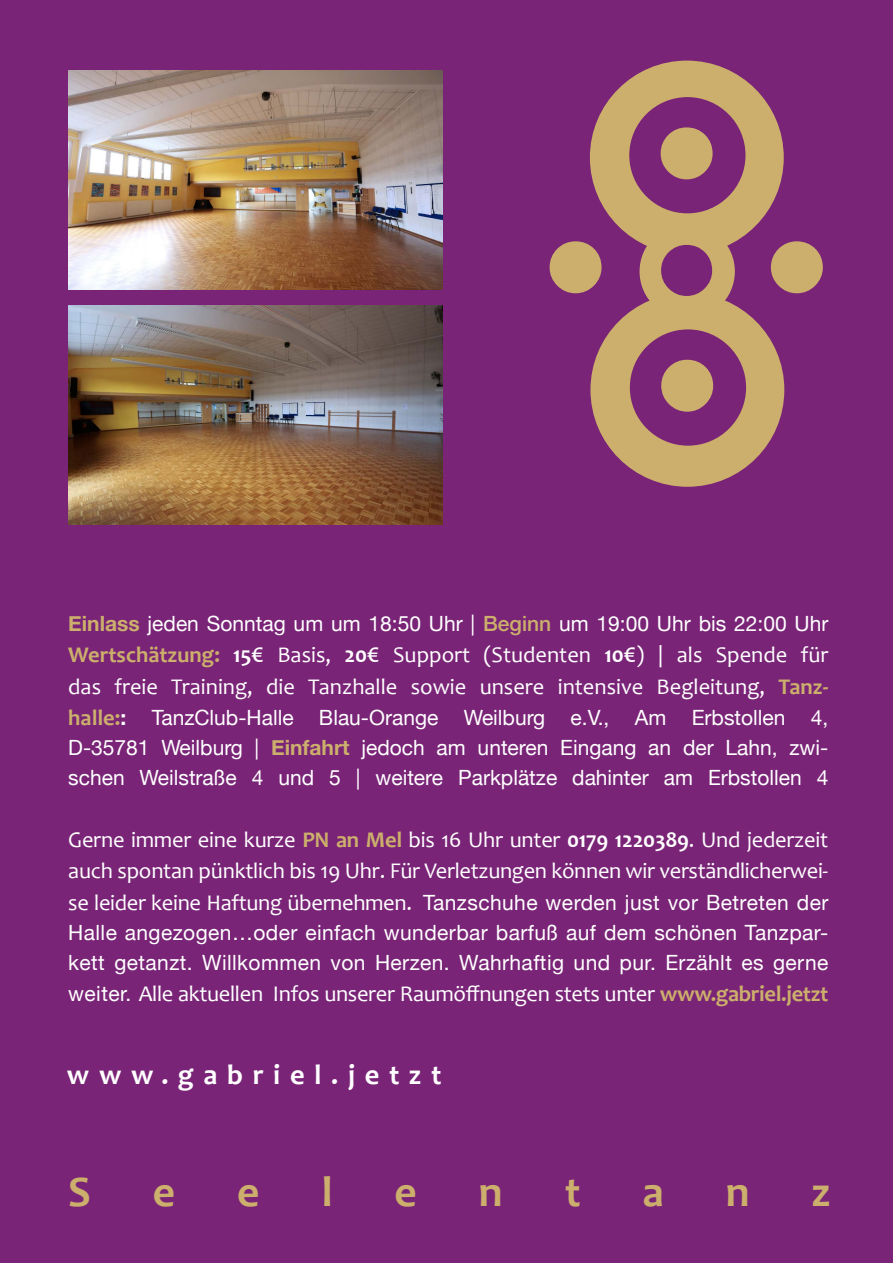
<style>
.page{position:relative;width:893px;height:1263px;background:#792477}
.page>*{position:absolute;margin:0;border:0;box-sizing:border-box;transform-origin:0 0}
.t1{font:700 43.5px "Candara";color:#ccaf6c}
.t2{font:700 28.5px "Candara";letter-spacing:.34em;color:#fff}
.t3{font:22.5px/31.5px "Candara";letter-spacing:-.01em;color:#fff}
.t4{font:21px/30px "Helvetica Neue";color:#fff;text-align:justify}
.s1{font-weight:700;color:#ccaf6c}
.s2{font-weight:500;color:#ccaf6c}
.s3{font-weight:700}
.s4{font-size:28.5px}
.s5{font-family:"Candara";font-weight:700;font-size:22.5px;color:#ccaf6c}
.s6{font-family:"Candara";font-size:22.5px}
.s7{font-family:"Helvetica Neue";font-size:21px}
</style>
<div class="page">
<svg style="left:771px;top:241px;width:52px;height:52px"></svg>
<svg style="left:550px;top:241px;width:51px;height:52px"></svg>
<div style="left:590px;top:293px;width:194px;height:194px;background:#ccaf6c;border-radius:50%"></div>
<div style="left:630px;top:329px;width:116px;height:117px;background:#792477;border-radius:50%"></div>
<svg style="left:661px;top:360px;width:52px;height:52px"></svg>
<div style="left:590px;top:61px;width:194px;height:193px;background:#ccaf6c;border-radius:50%"></div>
<div style="left:629px;top:97px;width:116px;height:116px;background:#792477;border-radius:50%"></div>
<svg style="left:661px;top:127px;width:52px;height:52px"></svg>
<div style="left:640px;top:224px;width:95px;height:95px;background:#ccaf6c;border-radius:50%"></div>
<svg style="left:661px;top:245px;width:51px;height:51px"></svg>
<img style="left:68px;top:71px;width:375px;height:218px">
<img style="left:68px;top:306px;width:375px;height:218px">
<p class="t4" style="left:68px;top:609px;width:762px"><span class="s1">Einlass</span> jeden Sonntag um um 18:50 Uhr | <span class="s2">Beginn</span> um 19:00 Uhr bis 22:00 Uhr</p>
<p class="t3" style="left:68px;top:639px;width:762px"><span class="s1">Wertschätzung:</span> <span class="s3">15</span><span class="s4">€</span> Basis, <span class="s3">20</span><span class="s4">€</span> Support (Studenten <span class="s3">10</span><span class="s4">€</span>) | als Spende für das freie Training, die Tanzhalle sowie unsere intensive Begleitung, <span class="s1">Tanz-</span></p>
<p class="t4" style="left:68px;top:704px;width:762px"><span class="s5">halle:</span><span class="s3">:</span> TanzClub-Halle Blau-Orange Weilburg e.V., Am Erbstollen 4, D-35781 Weilburg | <span class="s1">Einfahrt</span> jedoch am unteren Eingang an der Lahn, zwi&shy;schen Weilstraße 4 und 5 | weitere Parkplätze dahinter am Erbstollen 4</p>
<p class="t3" style="left:68px;top:823px;width:762px">Gerne immer eine kurze <span class="s1">PN an Mel</span> bis 16 Uhr unter <span class="s3">0179 1220389</span>. Und jederzeit auch spontan pünktlich bis 19 Uhr. Für Verletzungen können wir verständlicherwei-</p>
<p class="t4" style="left:68px;top:888px;width:762px"><span class="s6">se leider keine Haftung übernehmen.</span> Tanzschuhe werden just vor Betreten der Halle angezogen…oder einfach wunderbar barfuß auf dem schönen Tanzpar&shy;kett getanzt. Willkommen von Herzen. Wahrhaftig und pur. Erzählt es gerne</p>
<p class="t3" style="left:68px;top:978px;width:762px"><span class="s7">weiter.</span> Alle aktuellen Infos unserer Raumöffnungen stets unter <span class="s1">www.gabriel.jetzt</span></p>
<h2 class="t2" style="left:67px;top:1057px;width:376px">www.gabriel.jetzt</h2>
<h1 class="t1" style="left:68px;top:1164px;width:24px">S</h1>
<h1 class="t1" style="left:153px;top:1164px;width:24px">e</h1>
<h1 class="t1" style="left:237px;top:1164px;width:24px">e</h1>
<h1 class="t1" style="left:321px;top:1164px;width:13px">l</h1>
<h1 class="t1" style="left:395px;top:1164px;width:24px">e</h1>
<h1 class="t1" style="left:479px;top:1164px;width:25px">n</h1>
<h1 class="t1" style="left:565px;top:1164px;width:17px">t</h1>
<h1 class="t1" style="left:642px;top:1164px;width:23px">a</h1>
<h1 class="t1" style="left:726px;top:1164px;width:25px">n</h1>
<h1 class="t1" style="left:812px;top:1164px;width:20px">z</h1>
</div>
